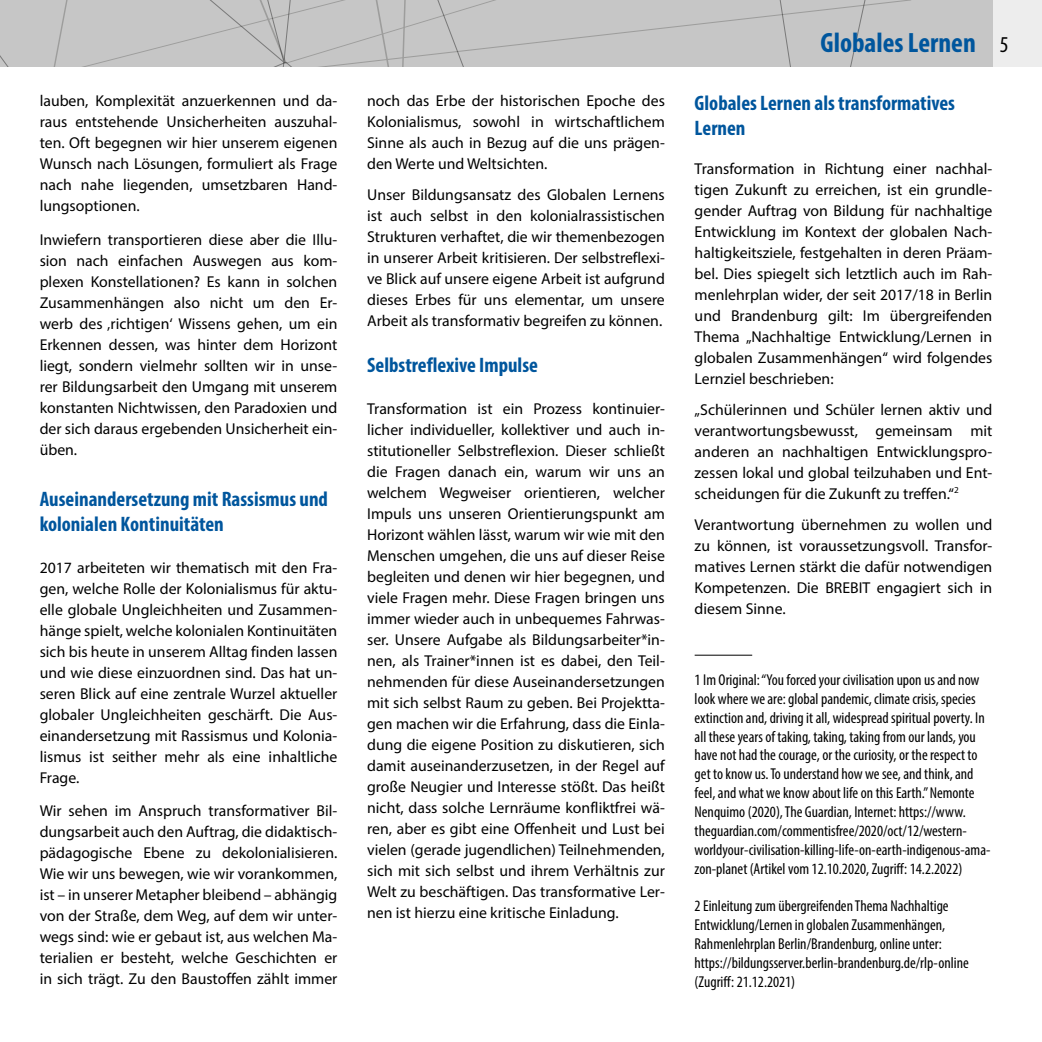
<style>
.page{position:relative;width:1042px;height:1042px;background:#fff}
.page>*{position:absolute;margin:0;border:0;box-sizing:border-box;transform-origin:0 0}
.t1{font:700 condensed 28px "Myriad Pro";color:#00569d}
.t2{font:condensed 22.75px "Myriad Pro";color:#000}
.t3{font:700 condensed 21px/25.2px "Myriad Pro";color:#00569d}
.t4{font:15.75px/21px "Myriad Pro";color:#000;text-align:justify}
.t5{font:condensed 15.75px/18.9px "Myriad Pro";color:#000}
</style>
<div class="page">
<div style="left:0;top:0;width:1042px;height:67px;background:#ededed"></div>
<div style="left:945px;top:0;width:47px;height:67px;background:#c6c6c6"></div>
<div style="left:351px;top:0;width:594px;height:67px;background:#c6c6c6"></div>
<div style="left:0;top:0;width:351px;height:67px;background:#c6c6c6"></div>
<hr style="left:694px;top:655px;width:58px;height:1px;background:#000">
<p class="t4" style="left:40px;top:90px;width:299px">lauben, Komplexität anzuerkennen und da&shy;raus entstehende Unsicherheiten auszuhal&shy;ten. Oft begegnen wir hier unserem eigenen Wunsch nach Lösungen, formuliert als Frage nach nahe liegenden, umsetzbaren Hand&shy;lungsoptionen.</p>
<p class="t4" style="left:40px;top:228px;width:299px">Inwiefern transportieren diese aber die Illu&shy;sion nach einfachen Auswegen aus kom&shy;plexen Konstellationen? Es kann in solchen Zusammenhängen also nicht um den Er&shy;werb des ‚richtigen‘ Wissens gehen, um ein Erkennen dessen, was hinter dem Horizont liegt, sondern vielmehr sollten wir in unse&shy;rer Bildungsarbeit den Umgang mit unserem konstanten Nichtwissen, den Paradoxien und der sich daraus ergebenden Unsicherheit ein&shy;üben.</p>
<h3 class="t3" style="left:40px;top:486px;width:290px">Auseinandersetzung mit Rassismus und kolonialen Kontinuitäten</h3>
<p class="t4" style="left:40px;top:557px;width:299px">2017 arbeiteten wir thematisch mit den Fra&shy;gen, welche Rolle der Kolonialismus für aktu&shy;elle globale Ungleichheiten und Zusammen&shy;hänge spielt, welche kolonialen Kontinuitäten sich bis heute in unserem Alltag finden lassen und wie diese einzuordnen sind. Das hat un&shy;seren Blick auf eine zentrale Wurzel aktueller globaler Ungleichheiten geschärft. Die Aus&shy;einandersetzung mit Rassismus und Kolonia&shy;lismus ist seither mehr als eine inhaltliche Frage.</p>
<p class="t4" style="left:40px;top:800px;width:299px">Wir sehen im Anspruch transformativer Bil&shy;dungsarbeit auch den Auftrag, die didaktisch&shy;pädagogische Ebene zu dekolonialisieren.<br>Wie wir uns bewegen, wie wir vorankommen, ist – in unserer Metapher bleibend – abhängig von der Straße, dem Weg, auf dem wir unter&shy;wegs sind: wie er gebaut ist, aus welchen Ma&shy;terialien er besteht, welche Geschichten er in sich trägt. Zu den Baustoffen zählt immer</p>
<p class="t4" style="left:367px;top:90px;width:299px">noch das Erbe der historischen Epoche des Kolonialismus, sowohl in wirtschaftlichem Sinne als auch in Bezug auf die uns prägen&shy;den Werte und Weltsichten.</p>
<p class="t4" style="left:367px;top:184px;width:299px">Unser Bildungsansatz des Globalen Lernens ist auch selbst in den kolonialrassistischen Strukturen verhaftet, die wir themenbezogen in unserer Arbeit kritisieren. Der selbstreflexi&shy;ve Blick auf unsere eigene Arbeit ist aufgrund dieses Erbes für uns elementar, um unsere Arbeit als transformativ begreifen zu können.</p>
<h3 class="t3" style="left:367px;top:352px;width:172px">Selbstreflexive Impulse</h3>
<p class="t4" style="left:367px;top:398px;width:299px">Transformation ist ein Prozess kontinuier&shy;licher individueller, kollektiver und auch in&shy;stitutioneller Selbstreflexion. Dieser schließt die Fragen danach ein, warum wir uns an welchem Wegweiser orientieren, welcher Impuls uns unseren Orientierungspunkt am Horizont wählen lässt, warum wir wie mit den Menschen umgehen, die uns auf dieser Reise begleiten und denen wir hier begegnen, und viele Fragen mehr. Diese Fragen bringen uns immer wieder auch in unbequemes Fahrwas&shy;ser. Unsere Aufgabe als Bildungsarbeiter*in&shy;nen, als Trainer*innen ist es dabei, den Teil&shy;nehmenden für diese Auseinandersetzungen mit sich selbst Raum zu geben. Bei Projektta&shy;gen machen wir die Erfahrung, dass die Einla&shy;dung die eigene Position zu diskutieren, sich damit auseinanderzusetzen, in der Regel auf große Neugier und Interesse stößt. Das heißt nicht, dass solche Lernräume konfliktfrei wä&shy;ren, aber es gibt eine Offenheit und Lust bei vielen (gerade jugendlichen) Teilnehmenden, sich mit sich selbst und ihrem Verhältnis zur Welt zu beschäftigen. Das transformative Ler&shy;nen ist hierzu eine kritische Einladung.</p>
<h1 class="t1" style="left:820px;top:25px;width:157px">Globales Lernen</h1>
<h2 class="t2" style="left:1000px;top:31px;width:10px">5</h2>
<h3 class="t3" style="left:694px;top:90px;width:262px">Globales Lernen als transformatives<br>Lernen</h3>
<p class="t4" style="left:694px;top:158px;width:299px">Transformation in Richtung einer nachhal&shy;tigen Zukunft zu erreichen, ist ein grundle&shy;gender Auftrag von Bildung für nachhaltige Entwicklung im Kontext der globalen Nach&shy;haltigkeitsziele, festgehalten in deren Präam&shy;bel. Dies spiegelt sich letztlich auch im Rah&shy;menlehrplan wider, der seit 2017/18 in Berlin und Brandenburg gilt: Im übergreifenden Thema „Nachhaltige Entwicklung/Lernen in globalen Zusammenhängen“ wird folgendes Lernziel beschrieben:</p>
<p class="t4" style="left:694px;top:398px;width:299px">„Schülerinnen und Schüler lernen aktiv und verantwortungsbewusst, gemeinsam mit anderen an nachhaltigen Entwicklungspro&shy;zessen lokal und global teilzuhaben und Ent&shy;scheidungen für die Zukunft zu treffen.“<sup>2</sup></p>
<p class="t4" style="left:694px;top:513px;width:299px">Verantwortung übernehmen zu wollen und zu können, ist voraussetzungsvoll. Transfor&shy;matives Lernen stärkt die dafür notwendigen Kompetenzen. Die BREBIT engagiert sich in diesem Sinne.</p>
<p class="t5" style="left:694px;top:670px;width:297px">1 Im Original: “You forced your civilisation upon us and now look where we are: global pandemic, climate crisis, species extinction and, driving it all, widespread spiritual poverty. In all these years of taking, taking, taking from our lands, you have not had the courage, or the curiosity, or the respect to get to know us. To understand how we see, and think, and feel, and what we know about life on this Earth.” Nemonte Nenquimo (2020), The Guardian, Internet: https://www. theguardian.com/commentisfree/2020/oct/12/western&shy;worldyour-civilisation-killing-life-on-earth-indigenous-ama&shy;zon-planet (Artikel vom 12.10.2020, Zugriff: 14.2.2022)</p>
<p class="t5" style="left:694px;top:896px;width:276px">2 Einleitung zum übergreifenden Thema Nachhaltige Entwicklung/Lernen in globalen Zusammenhängen, Rahmenlehrplan Berlin/Brandenburg, online unter: https://bildungsserver.berlin-brandenburg.de/rlp-online (Zugriff: 21.12.2021)</p>
</div>
